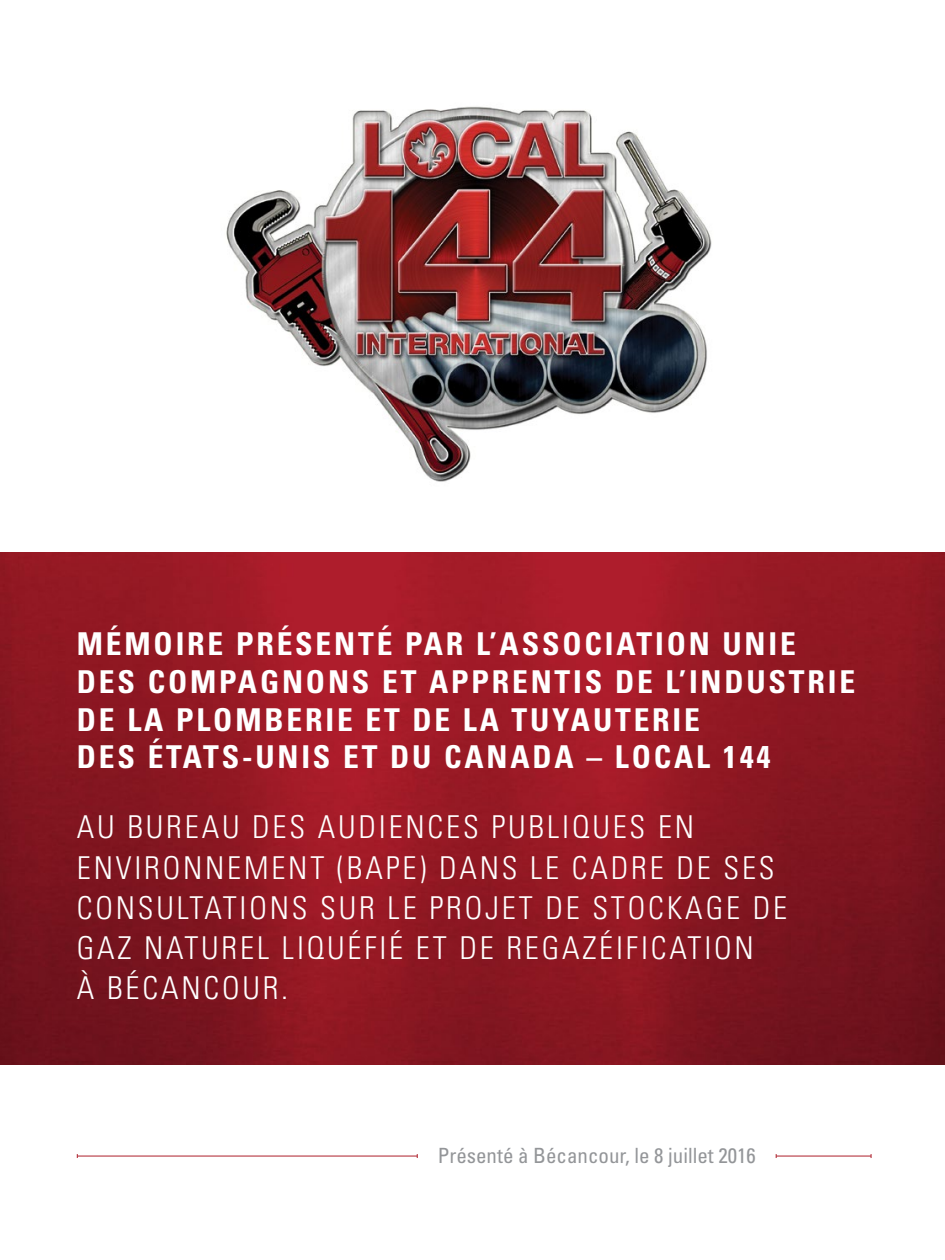
<style>
.page{position:relative;width:945px;height:1260px;background:#fff}
.page>*{position:absolute;margin:0;border:0;box-sizing:border-box;transform-origin:0 0}
.t1{font:300 condensed 31.5px/40.2px "Univers";letter-spacing:.09em;color:#fff}
.t2{font:700 condensed 31.5px/37.8px "Univers";letter-spacing:.09em;color:#fff}
.t3{font:condensed 21px "Univers";color:#939598}
</style>
<div class="page">
<img style="left:0;top:552px;width:945px;height:513px">
<img style="left:226px;top:106px;width:486px;height:376px">
<hr style="left:776px;top:1156px;width:95px;height:1px;background:#ad1f2b">
<hr style="left:77px;top:1156px;width:340px;height:1px;background:#ad1f2b">
<p class="t2" style="left:77px;top:625px;width:780px">MÉMOIRE PRÉSENTÉ PAR L’ASSOCIATION UNIE DES COMPAGNONS ET APPRENTIS DE L’INDUSTRIE DE LA PLOMBERIE ET DE LA TUYAUTERIE<br>DES ÉTATS-UNIS ET DU CANADA – LOCAL</p>
<p class="t2" style="left:723px;top:738px;width:49px">144</p>
<p class="t1" style="left:77px;top:807px;width:712px">AU BUREAU DES AUDIENCES PUBLIQUES EN ENVIRONNEMENT (BAPE) DANS LE CADRE DE SES CONSULTATIONS SUR LE PROJET DE STOCKAGE DE GAZ NATUREL LIQUÉFIÉ ET DE REGAZÉIFICATION<br>À BÉCANCOUR.</p>
<p class="t3" style="left:438px;top:1142px;width:320px">Présenté à Bécancour, le 8 juillet 2016</p>
</div>
